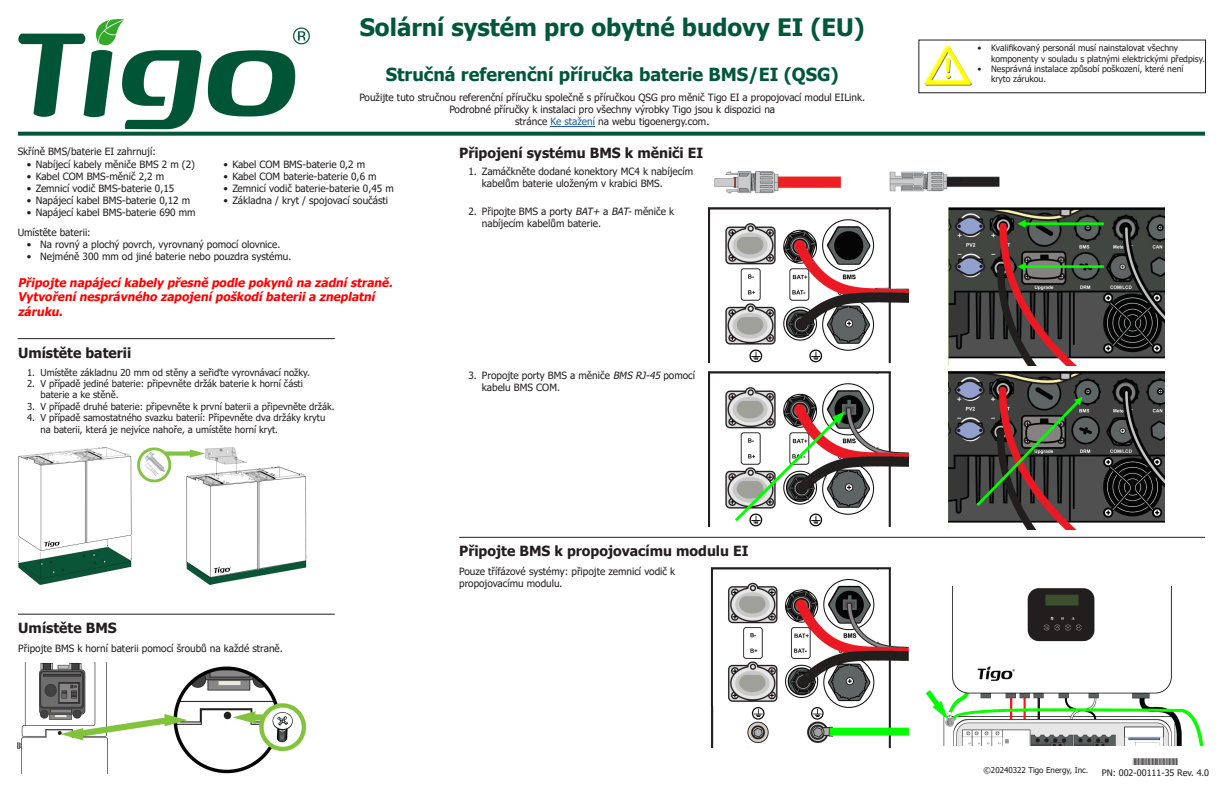
<style>
.page{position:relative;width:1224px;height:792px;background:#fff}
.page>*{position:absolute;margin:0;border:0;box-sizing:border-box;transform-origin:0 0}
.t1{font:700 24px "Tahoma";color:#01573c}
.t2{font:700 18px "Tahoma";color:#01573c}
.t3{font:700 14px "Tahoma";color:#231f20}
.t4{font:italic 700 12px "Tahoma";color:#f00}
.t5{font:10px "Tahoma";color:#231f20}
.t6{font:9.5px "Tahoma";color:#231f20}
.t7{font:9px "Tahoma";color:#231f20}
.t8{font:9px "Free 3 of 9";color:#231f20}
.t9{font:8.7px "Tahoma";color:#231f20}
.t10{font:8px "Tahoma";color:#231f20}
.s1{color:#205e9e}
.s2{font-style:italic}
</style>
<div class="page">
<img style="left:18px;top:19px;width:291px;height:111px">
<svg style="left:18px;top:132px;width:1187px;height:4px;background:#166547"></svg>
<hr style="left:459px;top:537px;width:746px;height:1px;background:#231f20">
<img style="left:714px;top:171px;width:286px;height:23px">
<hr style="left:18px;top:338px;width:317px;height:1px;background:#231f20">
<img style="left:19px;top:447px;width:113px;height:137px">
<img style="left:137px;top:447px;width:170px;height:137px">
<hr style="left:18px;top:614px;width:317px;height:1px;background:#231f20">
<img style="left:18px;top:662px;width:288px;height:112px">
<img style="left:949px;top:208px;width:215px;height:158px">
<img style="left:708px;top:208px;width:201px;height:154px">
<img style="left:949px;top:372px;width:216px;height:158px">
<img style="left:708px;top:372px;width:201px;height:154px">
<svg style="left:733px;top:411px;width:112px;height:112px"></svg>
<img style="left:710px;top:567px;width:199px;height:180px">
<img style="left:926px;top:587px;width:278px;height:159px">
<hr style="left:550px;top:126px;width:45px;height:1px;background:#205e9e">
<img style="left:924px;top:46px;width:47px;height:39px">
<p class="t1" style="left:360px;top:18px;width:506px">Solární systém pro obytné budovy EI (EU)</p>
<p class="t2" style="left:386px;top:67px;width:455px">Stručná referenční příručka baterie BMS/EI (QSG)</p>
<p class="t5" style="left:359px;top:93px;width:507px">Použĳte tuto stručnou referenční příručku společně s příručkou QSG pro měnič Tigo EI a propojovací modul EILink.</p>
<p class="t5" style="left:449px;top:105px;width:327px">Podrobné příručky k instalaci pro všechny výrobky Tigo jsou k dispozici na</p>
<p class="t5" style="left:515px;top:117px;width:196px">stránce <span class="s1">Ke stažení</span> na webu tigoenergy.com.</p>
<p class="t5" style="left:18px;top:147px;width:140px">Skříně BMS/baterie EI zahrnují:</p>
<p class="t5" style="left:27px;top:161px;width:170px">• Nabíjecí kabely měniče BMS 2 m (2)</p>
<p class="t5" style="left:27px;top:173px;width:139px">• Kabel COM BMS-měnič 2,2 m</p>
<p class="t5" style="left:27px;top:185px;width:149px">• Zemnicí vodič BMS-baterie 0,15</p>
<p class="t5" style="left:27px;top:197px;width:165px">• Napájecí kabel BMS-baterie 0,12 m</p>
<p class="t5" style="left:27px;top:209px;width:171px">• Napájecí kabel BMS-baterie 690 mm</p>
<p class="t5" style="left:223px;top:161px;width:143px">• Kabel COM BMS-baterie 0,2 m</p>
<p class="t5" style="left:223px;top:173px;width:155px">• Kabel COM baterie-baterie 0,6 m</p>
<p class="t5" style="left:223px;top:185px;width:172px">• Zemnicí vodič baterie-baterie 0,45 m</p>
<p class="t5" style="left:223px;top:197px;width:166px">• Základna / kryt / spojovací součásti</p>
<p class="t5" style="left:18px;top:229px;width:75px">Umístěte baterii:</p>
<p class="t5" style="left:27px;top:241px;width:255px">• Na rovný a plochý povrch, vyrovnaný pomocí olovnice.</p>
<p class="t5" style="left:27px;top:253px;width:266px">• Nejméně 300 mm od jiné baterie nebo pouzdra systému.</p>
<p class="t4" style="left:18px;top:278px;width:378px">Připojte napájecí kabely přesně podle pokynů na zadní straně.</p>
<p class="t4" style="left:18px;top:292px;width:359px">Vytvoření nesprávného zapojení poškodí baterii a zneplatní</p>
<p class="t4" style="left:18px;top:306px;width:49px">záruku.</p>
<p class="t3" style="left:18px;top:347px;width:115px">Umístěte baterii</p>
<p class="t6" style="left:27px;top:368px;width:284px">1. Umístěte základnu 20 mm od stěny a seřiďte vyrovnávací nožky.</p>
<p class="t6" style="left:27px;top:380px;width:277px">2. V případě jediné baterie: připevněte držák baterie k horní části</p>
<p class="t6" style="left:40px;top:391px;width:80px">baterie a ke stěně.</p>
<p class="t6" style="left:27px;top:403px;width:309px">3. V případě druhé baterie: připevněte k první baterii a připevněte držák.</p>
<p class="t6" style="left:27px;top:414px;width:300px">4. V případě samostatného svazku baterií: Připevněte dva držáky krytu</p>
<p class="t6" style="left:40px;top:425px;width:239px">na baterii, která je nejvíce nahoře, a umístěte horní kryt.</p>
<p class="t3" style="left:18px;top:623px;width:100px">Umístěte BMS</p>
<p class="t5" style="left:18px;top:644px;width:266px">Připojte BMS k horní baterii pomocí šroubů na každé straně.</p>
<p class="t3" style="left:459px;top:147px;width:246px">Připojení systému BMS k měniči EI</p>
<p class="t5" style="left:468px;top:167px;width:226px">1. Zamáčkněte dodané konektory MC4 k nabíjecím</p>
<p class="t5" style="left:482px;top:179px;width:182px">kabelům baterie uloženým v krabici BMS.</p>
<p class="t5" style="left:468px;top:208px;width:207px">2. Připojte BMS a porty <span class="s2">BAT+</span>a <span class="s2">BAT-</span>měniče k</p>
<p class="t5" style="left:482px;top:220px;width:121px">nabíjecím kabelům baterie.</p>
<p class="t5" style="left:468px;top:372px;width:228px">3. Propojte porty BMS a měniče <span class="s2">BMS RJ-45</span>pomocí</p>
<p class="t5" style="left:482px;top:384px;width:80px">kabelu BMS COM.</p>
<p class="t3" style="left:459px;top:546px;width:291px">Připojte BMS k propojovacímu modulu EI</p>
<p class="t5" style="left:459px;top:567px;width:218px">Pouze třífázové systémy: připojte zemnicí vodič k</p>
<p class="t5" style="left:459px;top:579px;width:105px">propojovacímu modulu.</p>
<p class="t9" style="left:978px;top:44px;width:202px">• Kvalifikovaný personál musí nainstalovat všechny</p>
<p class="t9" style="left:991px;top:55px;width:215px">komponenty v souladu s platnými elektrickými předpisy.</p>
<p class="t9" style="left:978px;top:65px;width:207px">• Nesprávná instalace způsobí poškození, které není</p>
<p class="t9" style="left:991px;top:76px;width:57px">kryto zárukou.</p>
<p class="t10" style="left:984px;top:767px;width:106px">©20240322 Tigo Energy, Inc.</p>
<p class="t8" style="left:1133px;top:757px;width:46px">*002-00111-00</p>
<p class="t7" style="left:1102px;top:769px;width:109px">PN: 002-00111-35 Rev. 4.0</p>
</div>
